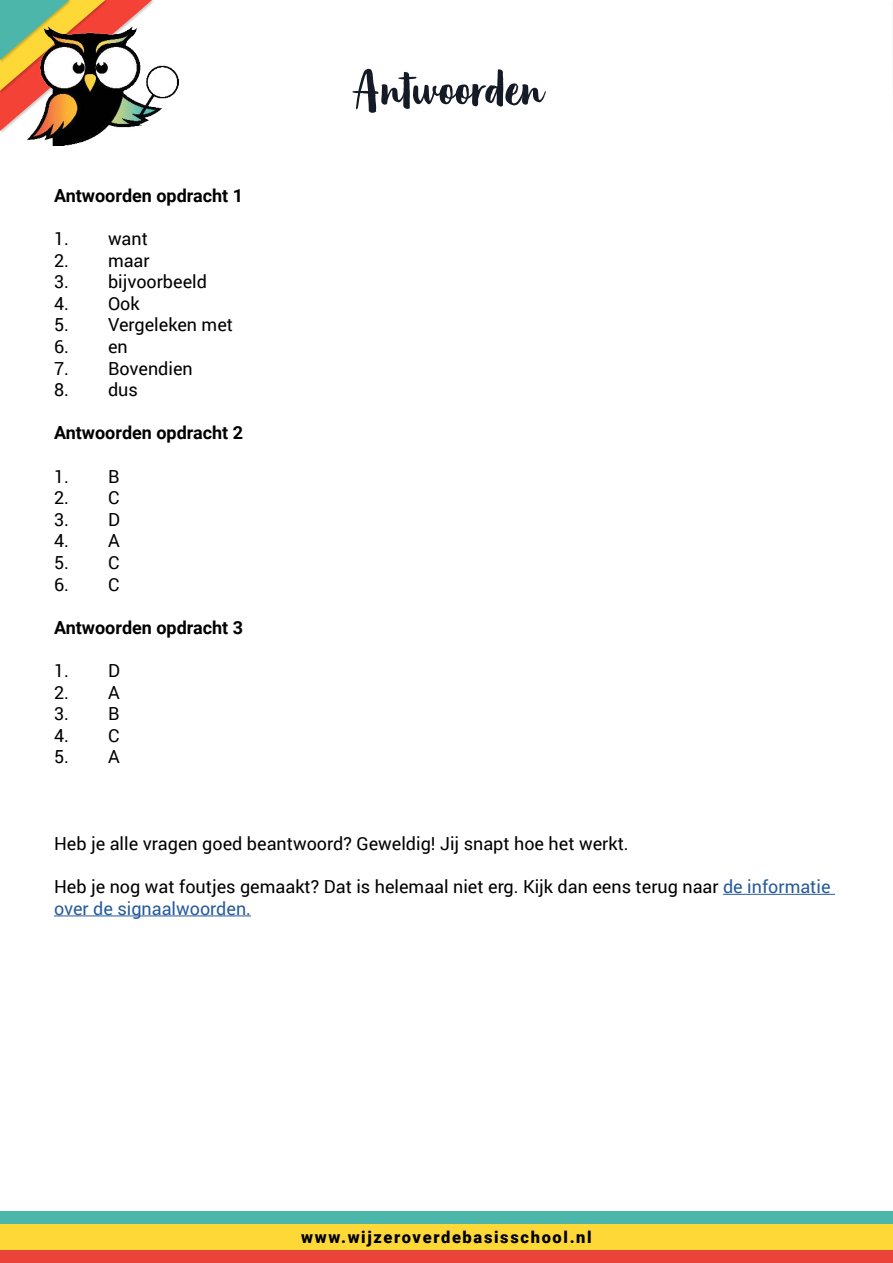
<style>
.page{position:relative;width:893px;height:1263px;background:#fff}
.page>*{position:absolute;margin:0;border:0;box-sizing:border-box;transform-origin:0 0}
.t1{font:51.3px "Organika Script";color:#151b26}
.t2{font:18px/21.6px "Roboto";color:#000}
.t3{font:700 18px "Roboto";color:#000}
.t4{font:900 16.5px "Roboto";letter-spacing:.1em;color:#000}
.s1{color:#275b9b}
</style>
<div class="page">
<svg style="left:0;top:0;width:152px;height:131px;background:#c29c6b"></svg>
<img style="left:27px;top:26px;width:152px;height:119px">
<div style="left:0;top:1224px;width:893px;height:25px;background:#fed836"></div>
<div style="left:0;top:1211px;width:893px;height:13px;background:#4db6ab"></div>
<div style="left:0;top:1250px;width:893px;height:13px;background:#e9443a"></div>
<hr style="left:723px;top:894px;width:112px;height:1px;background:#275b9b">
<hr style="left:54px;top:915px;width:197px;height:1px;background:#275b9b">
<p class="t3" style="left:54px;top:183px;width:191px">Antwoorden opdracht 1</p>
<p class="t2" style="left:54px;top:227px;width:95px">1. want</p>
<p class="t2" style="left:54px;top:249px;width:97px">2. maar</p>
<p class="t2" style="left:54px;top:270px;width:154px">3. bijvoorbeeld</p>
<p class="t2" style="left:54px;top:292px;width:87px">4. Ook</p>
<p class="t2" style="left:54px;top:313px;width:181px">5. Vergeleken met</p>
<p class="t2" style="left:54px;top:335px;width:75px">6. en</p>
<p class="t2" style="left:54px;top:357px;width:140px">7. Bovendien</p>
<p class="t2" style="left:54px;top:378px;width:85px">8. dus</p>
<p class="t3" style="left:54px;top:420px;width:191px">Antwoorden opdracht 2</p>
<p class="t2" style="left:54px;top:465px;width:67px">1. B</p>
<p class="t2" style="left:54px;top:486px;width:67px">2. C</p>
<p class="t2" style="left:54px;top:508px;width:67px">3. D</p>
<p class="t2" style="left:54px;top:529px;width:67px">4. A</p>
<p class="t2" style="left:54px;top:551px;width:67px">5. C</p>
<p class="t2" style="left:54px;top:573px;width:67px">6. C</p>
<p class="t3" style="left:54px;top:615px;width:191px">Antwoorden opdracht 3</p>
<p class="t2" style="left:54px;top:659px;width:67px">1. D</p>
<p class="t2" style="left:54px;top:681px;width:67px">2. A</p>
<p class="t2" style="left:54px;top:702px;width:67px">3. B</p>
<p class="t2" style="left:54px;top:724px;width:67px">4. C</p>
<p class="t2" style="left:54px;top:745px;width:67px">5. A</p>
<h1 class="t1" style="left:352px;top:59px;width:191px">Antwoorden</h1>
<p class="t2" style="left:54px;top:832px;width:576px">Heb je alle vragen goed beantwoord? Geweldig! Jij snapt hoe het werkt.</p>
<p class="t2" style="left:54px;top:875px;width:778px">Heb je nog wat foutjes gemaakt? Dat is helemaal niet erg. Kijk dan eens terug naar <span class="s1">de informatie over de signaalwoorden.</span></p>
<p class="t4" style="left:301px;top:1225px;width:292px">www.wijzeroverdebasisschool.nl</p>
</div>
